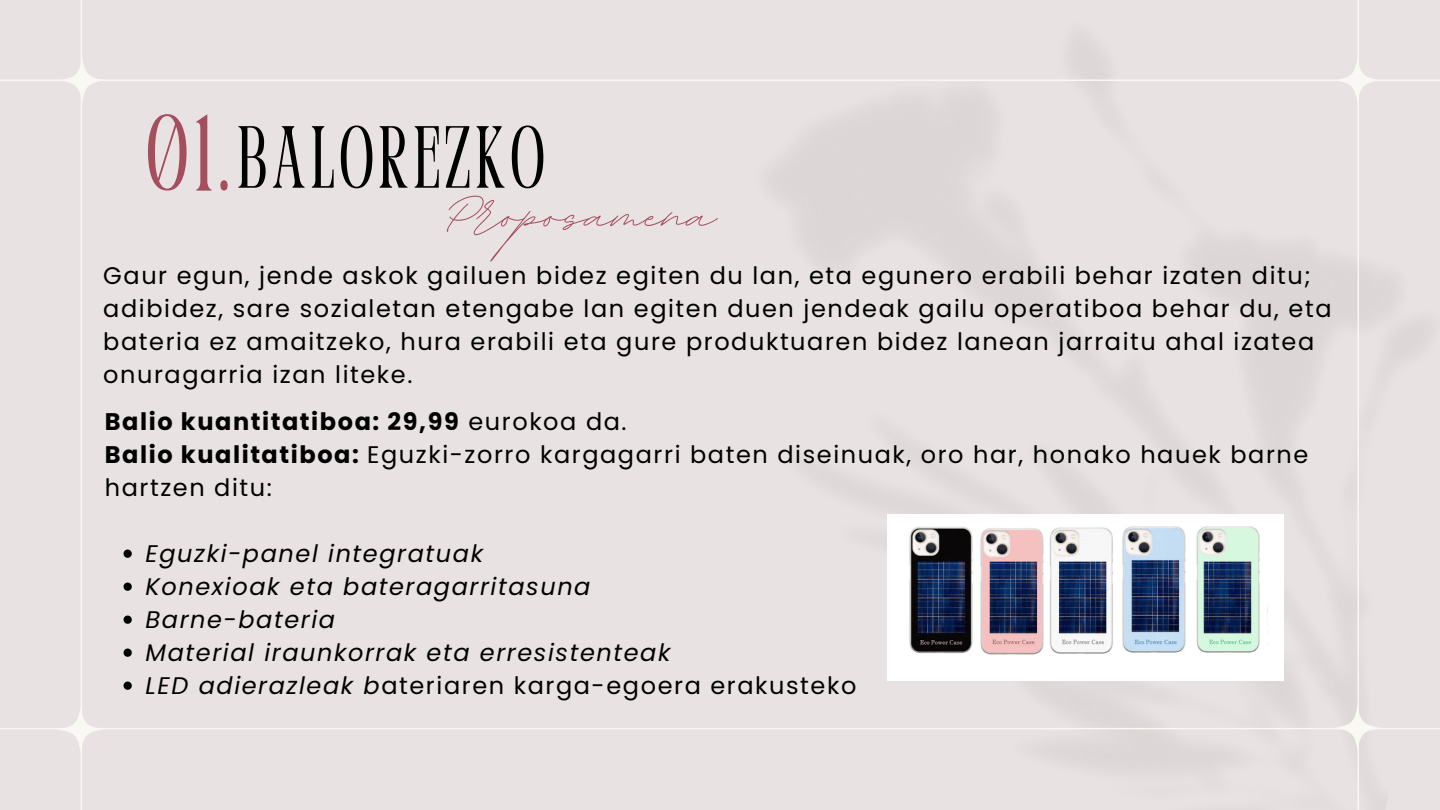
<style>
.page{position:relative;width:1440px;height:810px;background:#e8e2e2}
.page>*{position:absolute;margin:0;border:0;box-sizing:border-box;transform-origin:0 0}
.t1{font:condensed 107px "Perandoryv 2";color:#a44f5e}
.t2{font:88px "BD Script";color:#a44f5e}
.t3{font:condensed 88px "Perandoryv 2";letter-spacing:.065em;color:#000}
.t4{font:24px/33px "Poppins";letter-spacing:.065em;color:#000}
.t5{font:italic 24px "Poppins";letter-spacing:.065em;color:#000}
.t6{font:700 24px "Poppins";letter-spacing:.065em;color:#000}
.s1{font-weight:400}
.s2{font-weight:700}
.s3{font-style:italic}
</style>
<div class="page">
<hr style="left:81px;top:0;width:1px;height:810px;background:#f9f8f3">
<img style="left:633px;top:42px;width:807px;height:724px">
<hr style="left:1358px;top:0;width:1px;height:810px;background:#f9f8f3">
<hr style="left:0;top:728px;width:1440px;height:1px;background:#f9f8f3">
<hr style="left:0;top:80px;width:1440px;height:1px;background:#f9f8f3">
<svg style="left:58px;top:707px;width:45px;height:45px"></svg>
<svg style="left:1335px;top:705px;width:45px;height:45px"></svg>
<svg style="left:1335px;top:58px;width:45px;height:45px"></svg>
<svg style="left:59px;top:58px;width:45px;height:45px"></svg>
<svg style="left:124px;top:550px;width:8px;height:8px"></svg>
<svg style="left:124px;top:583px;width:8px;height:8px"></svg>
<svg style="left:124px;top:616px;width:8px;height:8px"></svg>
<svg style="left:124px;top:649px;width:8px;height:8px"></svg>
<svg style="left:124px;top:682px;width:8px;height:8px"></svg>
<img style="left:888px;top:514px;width:396px;height:167px">
<p class="t1" style="left:147px;top:110px;width:83px">01.</p>
<p class="t3" style="left:238px;top:122px;width:308px">BALOREZKO</p>
<p class="t2" style="left:445px;top:156px;width:272px">Proposamena</p>
<p class="t4" style="left:103px;top:259px;width:1230px">Gaur egun, jende askok gailuen bidez egiten du lan, eta egunero erabili behar izaten ditu; adibidez, sare sozialetan etengabe lan egiten duen jendeak gailu operatiboa behar du, eta bateria ez amaitzeko, hura erabili eta gure produktuaren bidez lanean jarraitu ahal izatea onuragarria izan liteke.</p>
<p class="t6" style="left:105px;top:405px;width:523px">Balio kuantitatiboa: 29,99 <span class="s1">eurokoa da.</span></p>
<p class="t4" style="left:105px;top:438px;width:1205px"><span class="s2">Balio kualitatiboa:</span> Eguzki-zorro kargagarri baten diseinuak, oro har, honako hauek barne hartzen ditu:</p>
<p class="t5" style="left:146px;top:537px;width:339px">Eguzki-panel integratuak</p>
<p class="t5" style="left:146px;top:570px;width:446px">Konexioak eta bateragarritasuna</p>
<p class="t5" style="left:146px;top:603px;width:191px">Barne-bateria</p>
<p class="t5" style="left:146px;top:636px;width:526px">Material iraunkorrak eta erresistenteak</p>
<p class="t4" style="left:146px;top:669px;width:712px"><span class="s3">LED adierazleak b</span>ateriaren karga-egoera erakusteko</p>
</div>
